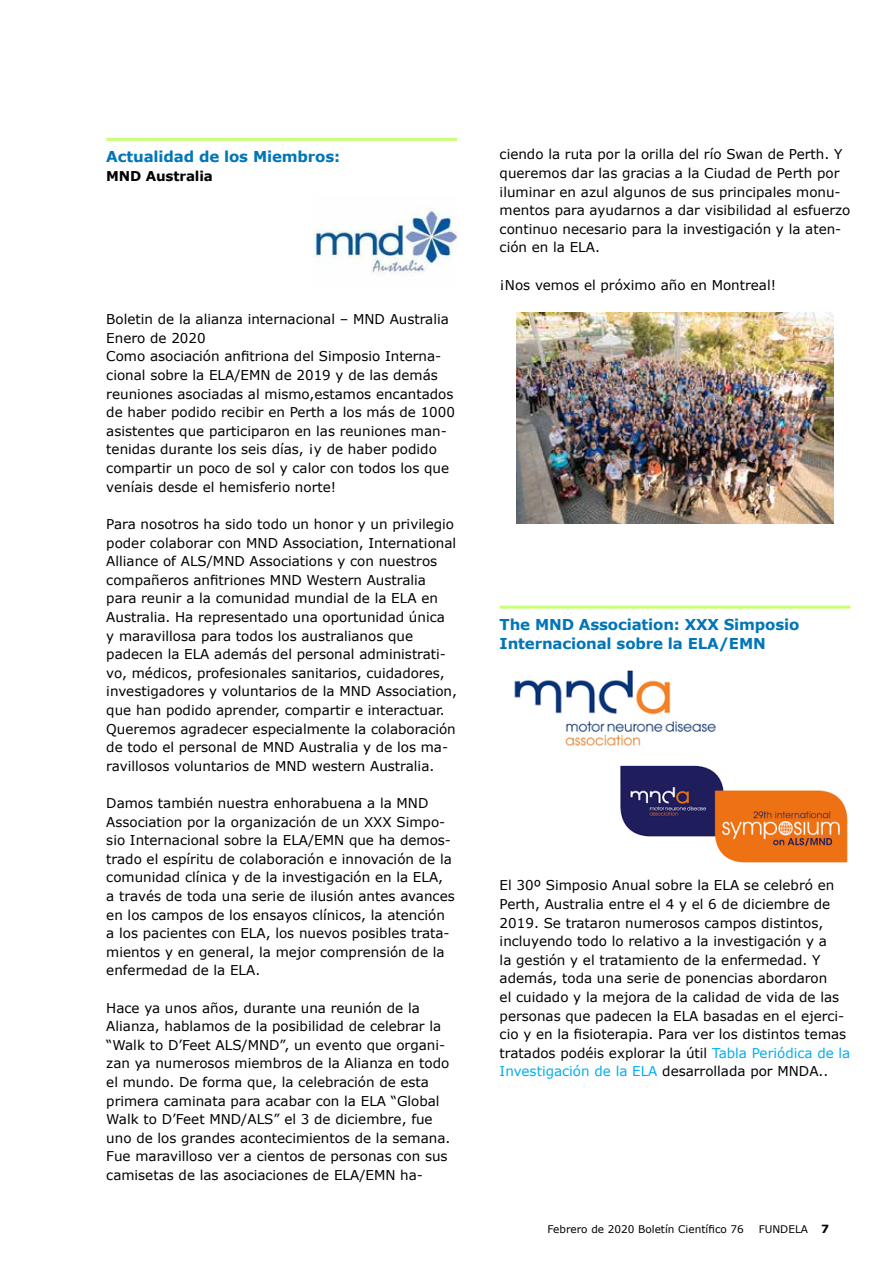
<style>
.page{position:relative;width:893px;height:1263px;background:#fff}
.page>*{position:absolute;margin:0;border:0;box-sizing:border-box;transform-origin:0 0}
.t1{font:700 15px/18.6px "Verdana";letter-spacing:-.01em;color:#0075b8}
.t2{font:13.5px/18.6px "Verdana";color:#000}
.t3{font:700 13.5px "Verdana";letter-spacing:-.01em;color:#000}
.t4{font:10.5px "Verdana";color:#000}
.s1{color:#00aeef}
.s2{font-weight:700;font-size:11.25px}
</style>
<div class="page">
<hr style="left:106px;top:138px;width:351px;height:3px;background:#c9ff77">
<img style="left:313px;top:207px;width:144px;height:69px">
<hr style="left:500px;top:606px;width:350px;height:3px;background:#c9ff77">
<img style="left:517px;top:313px;width:317px;height:210px">
<img style="left:514px;top:670px;width:203px;height:76px">
<img style="left:620px;top:765px;width:228px;height:98px">
<p class="t1" style="left:106px;top:147px;width:235px">Actualidad de los Miembros:</p>
<p class="t3" style="left:106px;top:166px;width:108px">MND Australia</p>
<p class="t2" style="left:106px;top:310px;width:350px">Boletin de la alianza internacional – MND Australia Enero de 2020<br>Como asociación anfitriona del Simposio Interna&shy;cional sobre la ELA/EMN de 2019 y de las demás reuniones asociadas al mismo,estamos encantados de haber podido recibir en Perth a los más de 1000 asistentes que participaron en las reuniones man&shy;tenidas durante los seis días, ¡y de haber podido compartir un poco de sol y calor con todos los que veníais desde el hemisferio norte!</p>
<p class="t2" style="left:106px;top:514px;width:352px">Para nosotros ha sido todo un honor y un privilegio poder colaborar con MND Association, International Alliance of ALS/MND Associations y con nuestros compañeros anfitriones MND Western Australia para reunir a la comunidad mundial de la ELA en Australia. Ha representado una oportunidad única<br>y maravillosa para todos los australianos que padecen la ELA además del personal administrati&shy;vo, médicos, profesionales sanitarios, cuidadores, investigadores y voluntarios de la MND Association, que han podido aprender, compartir e interactuar.<br>Queremos agradecer especialmente la colaboración de todo el personal de MND Australia y de los ma&shy;ravillosos voluntarios de MND western Australia.</p>
<p class="t2" style="left:106px;top:794px;width:350px">Damos también nuestra enhorabuena a la MND Association por la organización de un XXX Simpo&shy;sio Internacional sobre la ELA/EMN que ha demos&shy;trado el espíritu de colaboración e innovación de la comunidad clínica y de la investigación en la ELA,<br>a través de toda una serie de ilusión antes avances en los campos de los ensayos clínicos, la atención a los pacientes con ELA, los nuevos posibles trata&shy;mientos y en general, la mejor comprensión de la enfermedad de la ELA.</p>
<p class="t2" style="left:106px;top:998px;width:346px">Hace ya unos años, durante una reunión de la Alianza, hablamos de la posibilidad de celebrar la “Walk to D’Feet ALS/MND”, un evento que organi&shy;zan ya numerosos miembros de la Alianza en todo el mundo. De forma que, la celebración de esta primera caminata para acabar con la ELA “Global Walk to D’Feet MND/ALS” el 3 de diciembre, fue uno de los grandes acontecimientos de la semana.<br>Fue maravilloso ver a cientos de personas con sus camisetas de las asociaciones de ELA/EMN ha-</p>
<p class="t2" style="left:500px;top:145px;width:352px">ciendo la ruta por la orilla del río Swan de Perth. Y queremos dar las gracias a la Ciudad de Perth por iluminar en azul algunos de sus principales monu&shy;mentos para ayudarnos a dar visibilidad al esfuerzo continuo necesario para la investigación y la aten&shy;ción en la ELA.</p>
<p class="t2" style="left:500px;top:275px;width:278px">¡Nos vemos el próximo año en Montreal!</p>
<p class="t1" style="left:500px;top:615px;width:301px">The MND Association: XXX Simposio<br>Internacional sobre la ELA/EMN</p>
<p class="t2" style="left:500px;top:876px;width:352px">El 30º Simposio Anual sobre la ELA se celebró en Perth, Australia entre el 4 y el 6 de diciembre de 2019. Se trataron numerosos campos distintos, incluyendo todo lo relativo a la investigación y a<br>la gestión y el tratamiento de la enfermedad. Y además, toda una serie de ponencias abordaron<br>el cuidado y la mejora de la calidad de vida de las personas que padecen la ELA basadas en el ejerci&shy;cio y en la fisioterapia. Para ver los distintos temas tratados podéis explorar la útil <span class="s1">Tabla Periódica de la Investigación de la ELA</span> desarrollada por MNDA..</p>
<p class="t4" style="left:547px;top:1222px;width:198px">Febrero de 2020 Boletín Científico 76</p>
<p class="t4" style="left:759px;top:1222px;width:72px">FUNDELA <span class="s2">7</span></p>
</div>
